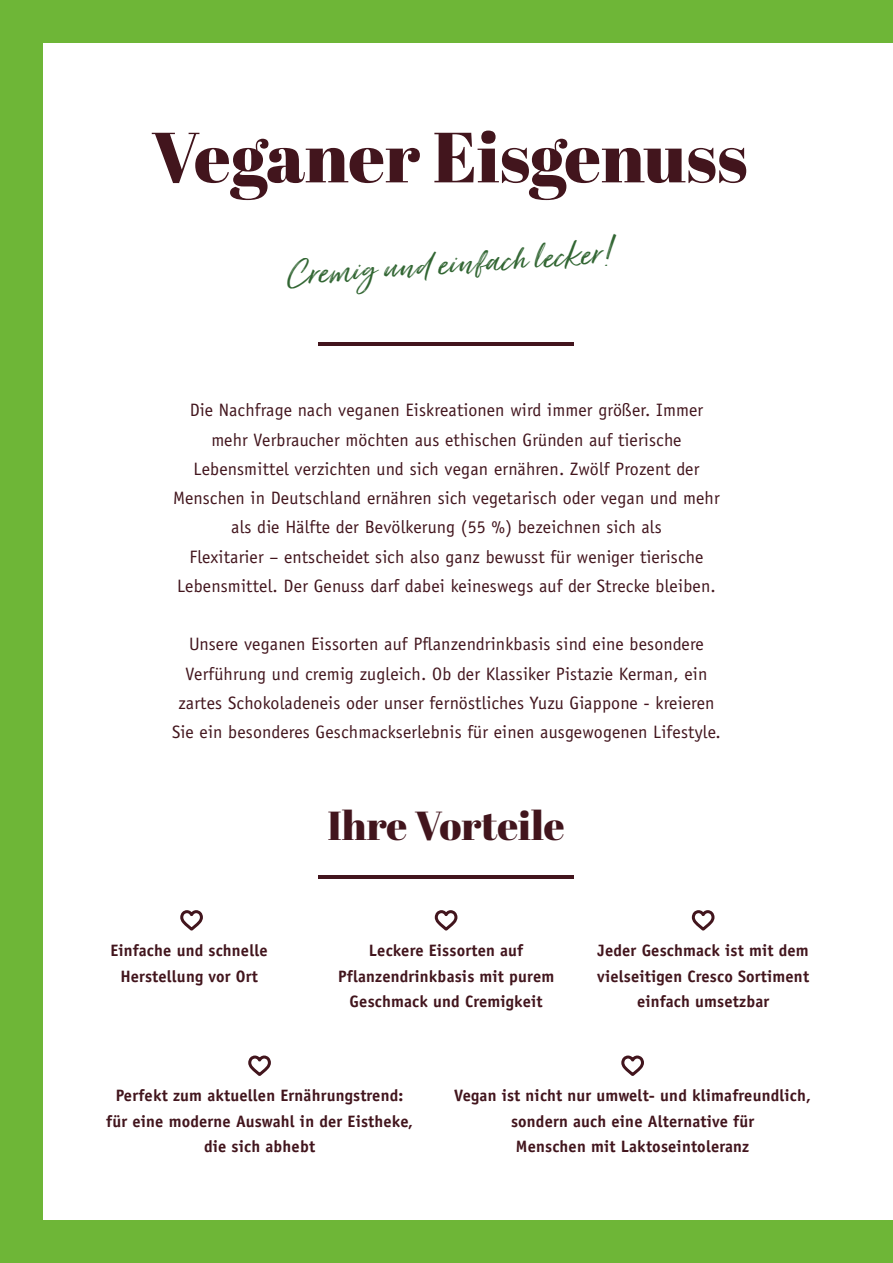
<style>
.page{position:relative;width:893px;height:1263px;background:#fff}
.page>*{position:absolute;margin:0;border:0;box-sizing:border-box;transform-origin:0 0}
.t1{font:70.8px "Abril Fatface";color:#42151d}
.t2{font:42px "Just Lovely Slanted Wide";color:#326633}
.t3{font:40.5px "Abril Fatface";color:#42151d}
.t4{font:18px/29.2px "Officina Sans Std";letter-spacing:.01em;color:#42151d;text-align:center}
.t5{font:700 16.5px/25.5px "Officina Sans Std";letter-spacing:.01em;color:#42151d;text-align:center}
</style>
<div class="page">
<svg style="left:180px;top:910px;width:23px;height:21px"></svg>
<svg style="left:434px;top:910px;width:24px;height:21px"></svg>
<svg style="left:691px;top:910px;width:24px;height:21px"></svg>
<svg style="left:248px;top:1055px;width:23px;height:21px"></svg>
<svg style="left:621px;top:1055px;width:23px;height:21px"></svg>
<hr style="left:319px;top:343px;width:255px;height:3px;background:#42151d">
<hr style="left:319px;top:876px;width:255px;height:3px;background:#42151d">
<div style="left:0;top:0;width:43px;height:1263px;background:#6eb637"></div>
<div style="left:0;top:0;width:893px;height:43px;background:#6eb637"></div>
<div style="left:0;top:1220px;width:893px;height:43px;background:#6eb637"></div>
<h1 class="t1" style="left:151px;top:107px;width:598px">Veganer Eisgenuss</h1>
<h2 class="t2" style="left:283px;top:249px;width:330px;rotate:-4deg">Cremig und einfach lecker!</h2>
<p class="t4" style="left:173px;top:396px;width:548px">Die Nachfrage nach veganen Eiskreationen wird immer größer. Immer mehr Verbraucher möchten aus ethischen Gründen auf tierische Lebensmittel verzichten und sich vegan ernähren. Zwölf Prozent der Menschen in Deutschland ernähren sich vegetarisch oder vegan und mehr als die Hälfte der Bevölkerung (55 %) bezeichnen sich als<br>Flexitarier – entscheidet sich also ganz bewusst für weniger tierische Lebensmittel. Der Genuss darf dabei keineswegs auf der Strecke bleiben.</p>
<p class="t4" style="left:172px;top:630px;width:550px">Unsere veganen Eissorten auf Pflanzendrinkbasis sind eine besondere Verführung und cremig zugleich. Ob der Klassiker Pistazie Kerman, ein zartes Schokoladeneis oder unser fernöstliches Yuzu Giappone - kreieren Sie ein besonderes Geschmackserlebnis für einen ausgewogenen Lifestyle.</p>
<h3 class="t3" style="left:327px;top:797px;width:239px">Ihre Vorteile</h3>
<p class="t5" style="left:110px;top:937px;width:159px">Einfache und schnelle<br>Herstellung vor Ort</p>
<p class="t5" style="left:338px;top:937px;width:218px">Leckere Eissorten auf<br>Pflanzendrinkbasis mit purem<br>Geschmack und Cremigkeit</p>
<p class="t5" style="left:597px;top:937px;width:213px">Jeder Geschmack ist mit dem vielseitigen Cresco Sortiment einfach umsetzbar</p>
<p class="t5" style="left:106px;top:1083px;width:308px">Perfekt zum aktuellen Ernährungstrend: für eine moderne Auswahl in der Eistheke, die sich abhebt</p>
<p class="t5" style="left:454px;top:1083px;width:358px">Vegan ist nicht nur umwelt- und klimafreundlich, sondern auch eine Alternative für<br>Menschen mit Laktoseintoleranz</p>
</div>
